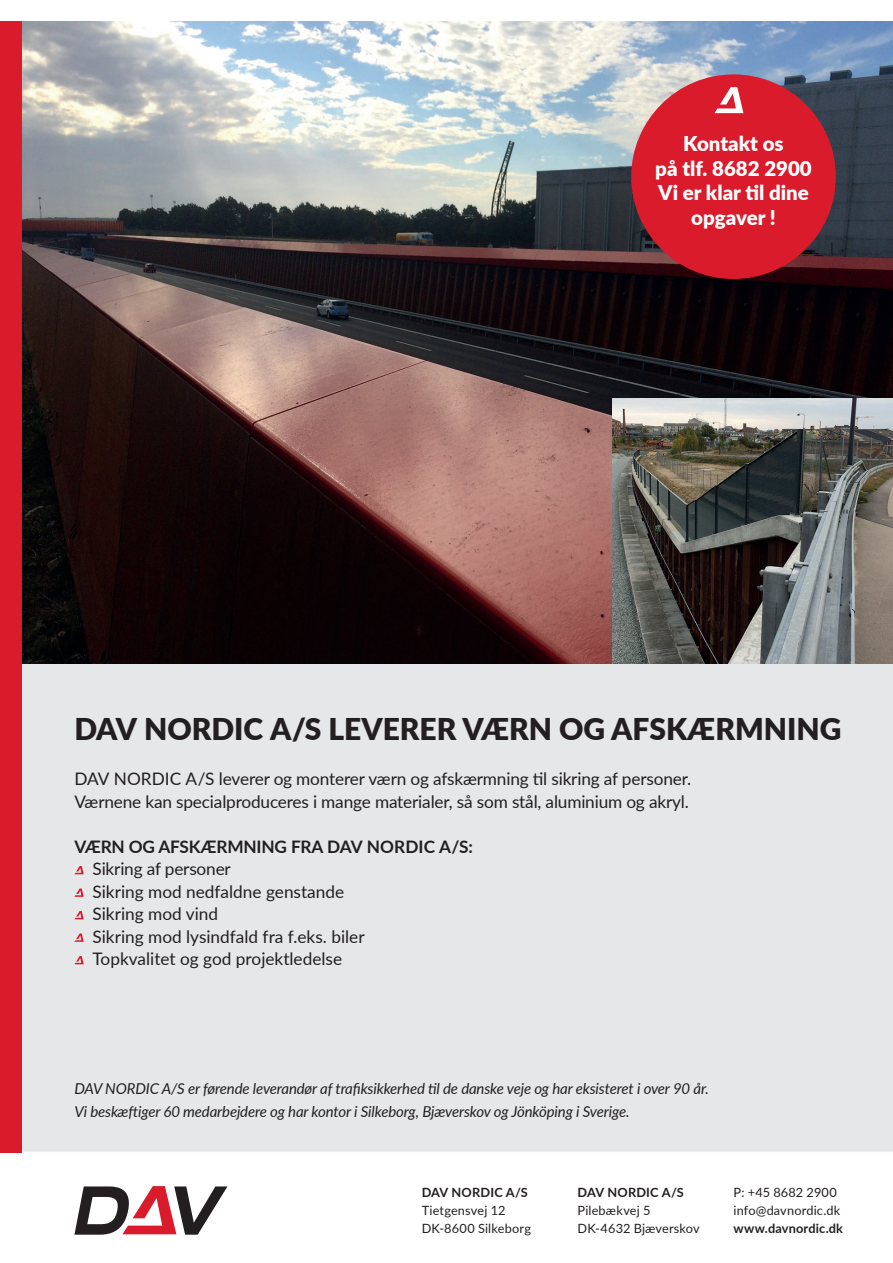
<style>
.page{position:relative;width:893px;height:1263px;background:#fff}
.page>*{position:absolute;margin:0;border:0;box-sizing:border-box;transform-origin:0 0}
.t1{font:900 30px "Lato";color:#231f20}
.t2{font:900 20.4px/24.5px "Lato";color:#fff;text-align:center}
.t3{font:17.25px/22.5px "Lato";letter-spacing:-.01em;color:#231f20}
.t4{font:700 17.25px "Lato";letter-spacing:-.01em;color:#231f20}
.t5{font:italic 15px/22.5px "Lato";letter-spacing:-.01em;color:#231f20}
.t6{font:12.75px/18px "Lato";letter-spacing:.01em;color:#231f20}
.t7{font:700 12.75px "Lato";letter-spacing:.015em;color:#231f20}
</style>
<div class="page">
<div style="left:21px;top:21px;width:872px;height:1131px;background:#e6e7e9"></div>
<img style="left:21px;top:22px;width:872px;height:641px">
<img style="left:612px;top:398px;width:281px;height:265px">
<svg style="left:74px;top:866px;width:10px;height:8px"></svg>
<svg style="left:74px;top:888px;width:10px;height:9px"></svg>
<svg style="left:74px;top:911px;width:10px;height:8px"></svg>
<svg style="left:74px;top:933px;width:10px;height:9px"></svg>
<svg style="left:74px;top:956px;width:10px;height:8px"></svg>
<div style="left:631px;top:74px;width:205px;height:205px;background:#da1b2b;border-radius:50%"></div>
<svg style="left:714px;top:87px;width:29px;height:26px"></svg>
<div style="left:0;top:21px;width:21px;height:1131px;background:#da1b2b"></div>
<svg style="left:74px;top:1186px;width:153px;height:49px"></svg>
<p class="t2" style="left:655px;top:130px;width:158px">Kontakt os<br>på tlf. 8682 2900<br>Vi er klar til dine opgaver !</p>
<h1 class="t1" style="left:74px;top:706px;width:768px">DAV NORDIC A/S LEVERER VÆRN OG AFSKÆRMNING</h1>
<p class="t3" style="left:74px;top:767px;width:618px">DAV NORDIC A/S leverer og monterer værn og afskærmning til sikring af personer.<br>Værnene kan specialproduceres i mange materialer, så som stål, aluminium og akryl.</p>
<p class="t4" style="left:74px;top:834px;width:400px">VÆRN OG AFSKÆRMNING FRA DAV NORDIC A/S:</p>
<p class="t3" style="left:93px;top:857px;width:274px">Sikring af personer<br>Sikring mod nedfaldne genstande<br>Sikring mod vind<br>Sikring mod lysindfald fra f.eks. biler<br>Topkvalitet og god projektledelse</p>
<p class="t5" style="left:74px;top:1077px;width:636px">DAV NORDIC A/S er førende leverandør af trafiksikkerhed til de danske veje og har eksisteret i over 90 år.<br>Vi beskæftiger 60 medarbejdere og har kontor i Silkeborg, Bjæverskov og Jönköping i Sverige.</p>
<p class="t7" style="left:422px;top:1183px;width:108px">DAV NORDIC A/S</p>
<p class="t6" style="left:422px;top:1201px;width:111px">Tietgensvej 12<br>DK-8600 Silkeborg</p>
<p class="t7" style="left:578px;top:1183px;width:108px">DAV NORDIC A/S</p>
<p class="t6" style="left:578px;top:1201px;width:124px">Pilebækvej 5<br>DK-4632 Bjæverskov</p>
<p class="t6" style="left:733px;top:1183px;width:108px">P: +45 8682 2900 info@davnordic.dk</p>
<p class="t7" style="left:733px;top:1219px;width:111px">www.davnordic.dk</p>
</div>
